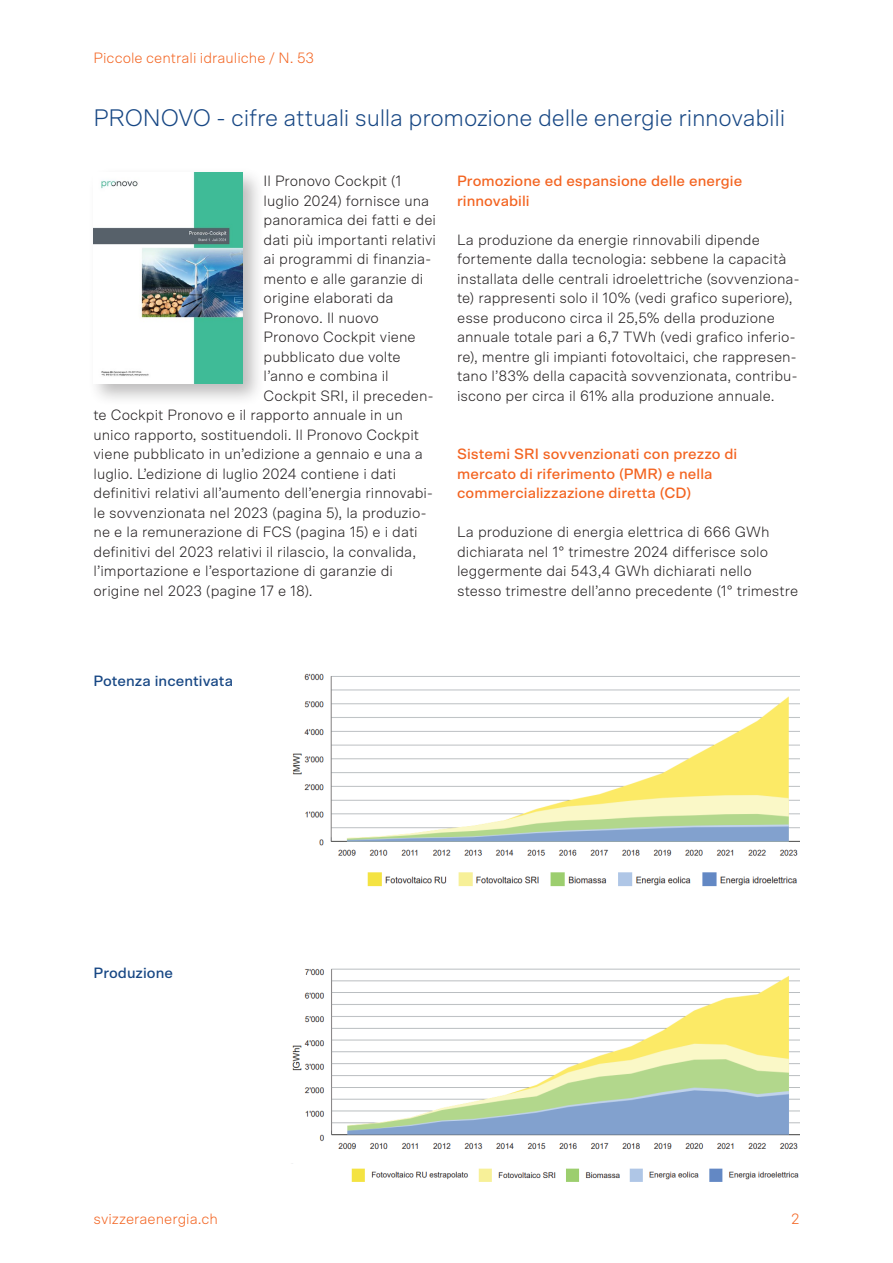
<style>
.page{position:relative;width:893px;height:1263px;background:#fff}
.page>*{position:absolute;margin:0;border:0;box-sizing:border-box;transform-origin:0 0}
.Heading_03{font:300 24px "Scto Grotesk A";letter-spacing:-.01em;color:#174784}
.Fliesstext{font:300 15px/19.5px "Scto Grotesk A";color:#231f20}
.Heading_04{font:500 15px/19.5px "Scto Grotesk A";letter-spacing:.005em;color:#f36421}
.t1{font:300 15px "Scto Grotesk A";color:#f36421}
.Heading_04-2{font:500 15px "Scto Grotesk A";color:#174784}
</style>
<div class="page">
<div style="left:88px;top:167px;width:177px;height:240px;background:#231f20;opacity:.3"></div>
<img style="left:94px;top:173px;width:148px;height:211px">
<img style="left:292px;top:673px;width:507px;height:183px">
<img style="left:367px;top:872px;width:430px;height:15px">
<img style="left:292px;top:968px;width:507px;height:182px">
<img style="left:351px;top:1168px;width:448px;height:14px">
<p class="t1" style="left:94px;top:49px;width:222px">Piccole centrali idrauliche / N. 53</p>
<p class="Heading_03" style="left:94px;top:103px;width:693px">PRONOVO - cifre attuali sulla promozione delle energie rinnovabili</p>
<p class="Fliesstext" style="left:264px;top:171px;width:139px">Il Pronovo Cockpit (1</p>
<p class="Fliesstext" style="left:264px;top:190px;width:167px">luglio 2024) fornisce una</p>
<p class="Fliesstext" style="left:264px;top:210px;width:174px">panoramica dei fatti e dei</p>
<p class="Fliesstext" style="left:264px;top:229px;width:174px">dati più importanti relativi</p>
<p class="Fliesstext" style="left:264px;top:249px;width:169px">ai programmi di finanzia-</p>
<p class="Fliesstext" style="left:264px;top:268px;width:161px">mento e alle garanzie di</p>
<p class="Fliesstext" style="left:264px;top:288px;width:131px">origine elaborati da</p>
<p class="Fliesstext" style="left:264px;top:307px;width:117px">Pronovo. Il nuovo</p>
<p class="Fliesstext" style="left:264px;top:327px;width:154px">Pronovo Cockpit viene</p>
<p class="Fliesstext" style="left:264px;top:346px;width:139px">pubblicato due volte</p>
<p class="Fliesstext" style="left:264px;top:366px;width:127px">l’anno e combina il</p>
<p class="Fliesstext" style="left:264px;top:385px;width:171px">Cockpit SRI, il preceden-</p>
<p class="Fliesstext" style="left:94px;top:405px;width:311px">te Cockpit Pronovo e il rapporto annuale in un</p>
<p class="Fliesstext" style="left:94px;top:424px;width:327px">unico rapporto, sostituendoli. Il Pronovo Cockpit</p>
<p class="Fliesstext" style="left:94px;top:444px;width:331px">viene pubblicato in un’edizione a gennaio e una a</p>
<p class="Fliesstext" style="left:94px;top:463px;width:304px">luglio. L’edizione di luglio 2024 contiene i dati</p>
<p class="Fliesstext" style="left:94px;top:483px;width:341px">definitivi relativi all’aumento dell’energia rinnovabi-</p>
<p class="Fliesstext" style="left:94px;top:502px;width:334px">le sovvenzionata nel 2023 (pagina 5), la produzio-</p>
<p class="Fliesstext" style="left:94px;top:522px;width:326px">ne e la remunerazione di FCS (pagina 15) e i dati</p>
<p class="Fliesstext" style="left:94px;top:541px;width:324px">definitivi del 2023 relativi il rilascio, la convalida,</p>
<p class="Fliesstext" style="left:94px;top:561px;width:301px">l’importazione e l’esportazione di garanzie di</p>
<p class="Fliesstext" style="left:94px;top:580px;width:221px">origine nel 2023 (pagine 17 e 18).</p>
<p class="Heading_04" style="left:457px;top:171px;width:287px">Promozione ed espansione delle energie rinnovabili</p>
<p class="Fliesstext" style="left:457px;top:229px;width:344px">La produzione da energie rinnovabili dipende fortemente dalla tecnologia: sebbene la capacità installata delle centrali idroelettriche (sovvenziona&shy;te) rappresenti solo il 10% (vedi grafico superiore), esse producono circa il 25,5% della produzione annuale totale pari a 6,7 TWh (vedi grafico inferio&shy;re), mentre gli impianti fotovoltaici, che rappresen&shy;tano l’83% della capacità sovvenzionata, contribu&shy;iscono per circa il 61% alla produzione annuale.</p>
<p class="Heading_04" style="left:457px;top:444px;width:282px">Sistemi SRI sovvenzionati con prezzo di mercato di riferimento (PMR) e nella commercializzazione diretta (CD)</p>
<p class="Fliesstext" style="left:457px;top:522px;width:343px">La produzione di energia elettrica di 666 GWh dichiarata nel 1° trimestre 2024 differisce solo leggermente dai 543,4 GWh dichiarati nello stesso trimestre dell’anno precedente (1° trimestre</p>
<p class="Heading_04-2" style="left:94px;top:671px;width:141px">Potenza incentivata</p>
<p class="Heading_04-2" style="left:94px;top:964px;width:81px">Produzione</p>
<p class="t1" style="left:94px;top:1210px;width:126px">svizzeraenergia.ch</p>
<p class="t1" style="left:791px;top:1210px;width:10px">2</p>
</div>
